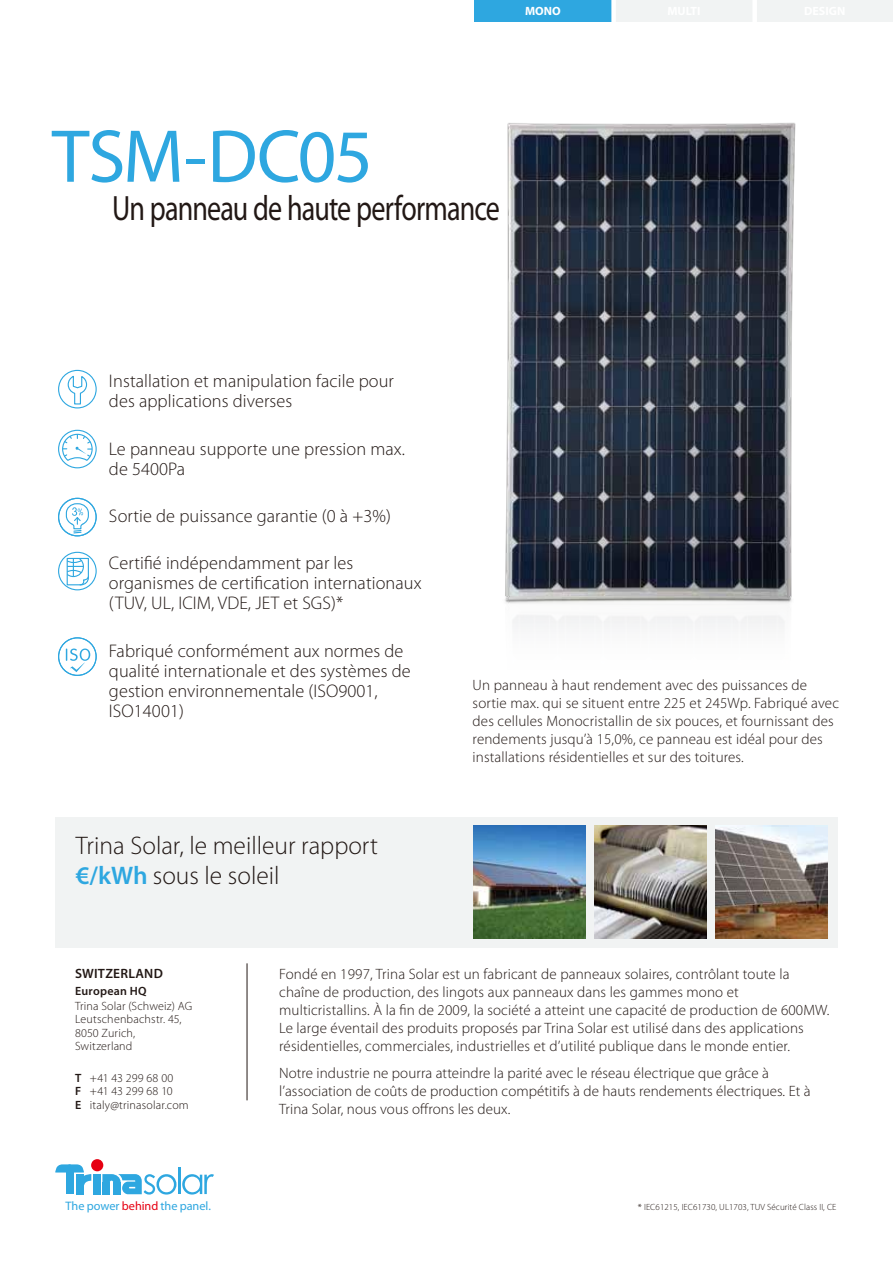
<style>
.page{position:relative;width:893px;height:1263px;background:#fff}
.page>*{position:absolute;margin:0;border:0;box-sizing:border-box;transform-origin:0 0}
.t1{font:75.6px "Myriad Pro";letter-spacing:-.03em;color:#2ea7e0}
.t2{font:35.25px "Myriad Pro";letter-spacing:-.03em;color:#221815;scale:.8 1}
.t3{font:300 25.5px/30px "Myriad Pro";color:#221815}
.t4{font:300 18.3px/20.1px "Myriad Pro";letter-spacing:.005em;color:#221815}
.t5{font:300 15px/18px "Myriad Pro";letter-spacing:.01em;color:#221815}
.t6{font:600 13.5px "Myriad Pro";letter-spacing:.02em;color:#221815}
.t7{font:12.3px "Myriad Pro";letter-spacing:-.005em;color:#2ea7e0}
.t8{font:300 12px/13.5px "Myriad Pro";letter-spacing:.015em;color:#221815}
.t9{font:600 12px "Myriad Pro";letter-spacing:.02em;color:#221815}
.t10{font:700 12px "Myriad Pro";color:#fff}
.t11{font:300 9px "Myriad Pro";letter-spacing:.01em;color:#221815}
.s1{font-weight:600;color:#2ea7e0}
.s2{font-weight:600}
.s3{color:#e60012}
.s4{font-size:10.5px}
</style>
<div class="page">
<div style="left:474px;top:0;width:419px;height:22px;background:#f1f3f3"></div>
<img style="left:505px;top:122px;width:291px;height:505px">
<div style="left:474px;top:0;width:139px;height:22px;background:#2ea7e0"></div>
<div style="left:55px;top:817px;width:782px;height:131px;background:#f1f3f3"></div>
<img style="left:715px;top:826px;width:113px;height:112px">
<img style="left:594px;top:826px;width:112px;height:112px">
<img style="left:473px;top:826px;width:112px;height:112px">
<div style="left:611px;top:0;width:5px;height:26px;background:#fff"></div>
<div style="left:752px;top:0;width:5px;height:26px;background:#fff"></div>
<hr style="left:247px;top:963px;width:1px;height:137px;background:#221815">
<div style="left:91px;top:1159px;width:12px;height:12px;background:#e60012;border-radius:50%"></div>
<hr style="left:178px;top:1167px;width:3px;height:27px;background:#2ea7e0">
<svg style="left:182px;top:1174px;width:32px;height:20px"></svg>
<div style="left:77px;top:1174px;width:7px;height:20px;background:#2ea7e0"></div>
<div style="left:93px;top:1174px;width:8px;height:20px;background:#2ea7e0"></div>
<svg style="left:102px;top:1174px;width:74px;height:20px"></svg>
<svg style="left:55px;top:1164px;width:36px;height:23px"></svg>
<div style="left:66px;top:1169px;width:7px;height:25px;background:#2ea7e0"></div>
<svg style="left:59px;top:552px;width:37px;height:38px"></svg>
<div style="left:58px;top:552px;width:39px;height:38px;border:1px solid #2ea7e0;border-radius:50%"></div>
<svg style="left:66px;top:557px;width:23px;height:29px"></svg>
<svg style="left:59px;top:370px;width:37px;height:38px"></svg>
<svg style="left:67px;top:375px;width:21px;height:30px"></svg>
<div style="left:58px;top:370px;width:39px;height:38px;border:1px solid #2ea7e0;border-radius:50%"></div>
<svg style="left:59px;top:430px;width:37px;height:38px"></svg>
<div style="left:58px;top:430px;width:39px;height:38px;border:1px solid #2ea7e0;border-radius:50%"></div>
<svg style="left:62px;top:433px;width:31px;height:29px"></svg>
<svg style="left:59px;top:638px;width:37px;height:37px"></svg>
<svg style="left:66px;top:648px;width:24px;height:24px"></svg>
<div style="left:58px;top:637px;width:39px;height:39px;border:1px solid #2ea7e0;border-radius:50%"></div>
<svg style="left:59px;top:498px;width:37px;height:38px"></svg>
<div style="left:58px;top:498px;width:39px;height:38px;border:1px solid #2ea7e0;border-radius:50%"></div>
<svg style="left:65px;top:503px;width:24px;height:31px"></svg>
<p class="t10" style="left:525px;top:4px;width:37px">MONO</p>
<h1 class="t1" style="left:52px;top:110px;width:323px">TSM-DC05</h1>
<h2 class="t2" style="left:112px;top:186px;width:486px">Un panneau de haute performance</h2>
<p class="t4" style="left:109px;top:371px;width:287px">Installation et manipulation facile pour des applications diverses</p>
<p class="t4" style="left:109px;top:439px;width:298px">Le panneau supporte une pression max. de 5400Pa</p>
<p class="t4" style="left:109px;top:506px;width:283px">Sortie de puissance garantie (0 à +3%)</p>
<p class="t4" style="left:109px;top:553px;width:314px">Certifié indépendamment par les organismes de certification internationaux (TUV, UL, ICIM, VDE, JET et SGS)*</p>
<p class="t4" style="left:109px;top:641px;width:303px">Fabriqué conformément aux normes de qualité internationale et des systèmes de gestion environnementale (ISO9001,<br>ISO14001)</p>
<h3 class="t3" style="left:76px;top:831px;width:304px">Trina Solar, le meilleur rapport <span class="s1">€/kWh</span> sous le soleil</h3>
<p class="t5" style="left:473px;top:676px;width:368px">Un panneau à haut rendement avec des puissances de sortie max. qui se situent entre 225 et 245Wp. Fabriqué avec des cellules Monocristallin de six pouces, et fournissant des rendements jusqu’à 15,0%, ce panneau est idéal pour des installations résidentielles et sur des toitures.</p>
<p class="t6" style="left:75px;top:965px;width:89px">SWITZERLAND</p>
<p class="t9" style="left:75px;top:983px;width:73px">European HQ</p>
<p class="t8" style="left:75px;top:999px;width:119px">Trina Solar (Schweiz) AG<br>Leutschenbachstr. 45,<br>8050 Zurich,<br>Switzerland</p>
<p class="t8" style="left:75px;top:1071px;width:115px"><span class="s2">T</span> +41 43 299 68 00<br><span class="s2">F</span> +41 43 299 68 10<br><span class="s2">E</span> italy@trinasolar.com</p>
<p class="t7" style="left:65px;top:1198px;width:147px">The power <span class="s3">behind</span> the panel.</p>
<p class="t5" style="left:279px;top:965px;width:552px">Fondé en 1997, Trina Solar est un fabricant de panneaux solaires, contrôlant toute la chaîne de production, des lingots aux panneaux dans les gammes mono et multicristallins. À la fin de 2009, la société a atteint une capacité de production de 600MW.<br>Le large éventail des produits proposés par Trina Solar est utilisé dans des applications résidentielles, commerciales, industrielles et d’utilité publique dans le monde entier.</p>
<p class="t5" style="left:279px;top:1064px;width:533px">Notre industrie ne pourra atteindre la parité avec le réseau électrique que grâce à l’association de coûts de production compétitifs à de hauts rendements électriques. Et à<br>Trina Solar, nous vous offrons les deux.</p>
<p class="t11" style="left:638px;top:1201px;width:200px"><span class="s4">*</span> IEC61215, IEC61730, UL1703, TUV Sécurité Class II, CE</p>
</div>
